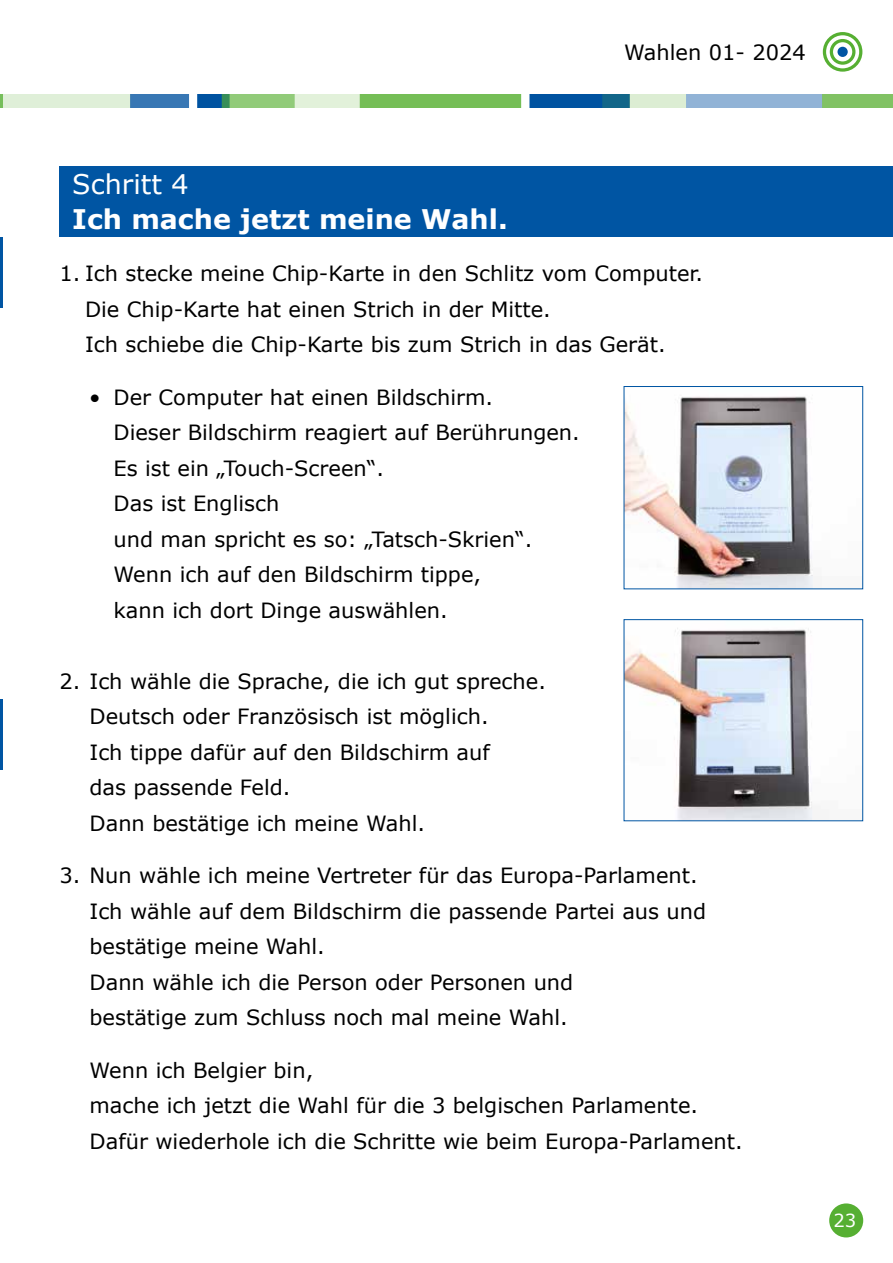
<style>
.page{position:relative;width:893px;height:1263px;background:#fff}
.page>*{position:absolute;margin:0;border:0;box-sizing:border-box;transform-origin:0 0}
.t1{font:700 27px "Verdana";color:#fff}
.t2{font:27px "Verdana";color:#fff}
.t3{font:21px/35.5px "Verdana";color:#000}
.t4{font:18px "Verdana";color:#fff}
</style>
<div class="page">
<img style="left:2px;top:94px;width:891px;height:13px">
<svg style="left:0;top:94px;width:2px;height:13px"></svg>
<div style="left:829px;top:1203px;width:34px;height:34px;background:#56af32;border-radius:50%"></div>
<svg style="left:824px;top:34px;width:37px;height:36px"></svg>
<div style="left:823px;top:32px;width:39px;height:40px;border:3px solid #56af32;border-radius:50%"></div>
<svg style="left:831px;top:41px;width:23px;height:22px"></svg>
<div style="left:830px;top:39px;width:25px;height:26px;border:3px solid #56af32;border-radius:50%"></div>
<div style="left:837px;top:47px;width:11px;height:10px;background:#0055a3;border-radius:50%"></div>
<div style="left:60px;top:166px;width:833px;height:71px;background:#0055a3"></div>
<hr style="left:0;top:237px;width:2px;height:71px;background:#0055a3">
<hr style="left:0;top:699px;width:2px;height:71px;background:#0055a3">
<img style="left:625px;top:396px;width:188px;height:191px">
<div style="left:623px;top:386px;width:240px;height:203px;border:1px solid #0055a3"></div>
<img style="left:625px;top:628px;width:188px;height:191px">
<div style="left:623px;top:619px;width:240px;height:202px;border:1px solid #0055a3"></div>
<p class="t3" style="left:624px;top:34px;width:183px">Wahlen 01- 2024</p>
<p class="t2" style="left:72px;top:166px;width:118px">Schritt 4</p>
<p class="t1" style="left:72px;top:200px;width:437px">Ich mache jetzt meine Wahl.</p>
<p class="t3" style="left:85px;top:255px;width:620px;text-indent:-25px">1. Ich stecke meine Chip-Karte in den Schlitz vom Computer.<br>Die Chip-Karte hat einen Strich in der Mitte.<br>Ich schiebe die Chip-Karte bis zum Strich in das Gerät.</p>
<p class="t3" style="left:114px;top:379px;width:468px;text-indent:-24px">• Der Computer hat einen Bildschirm.<br>Dieser Bildschirm reagiert auf Berührungen.<br>Es ist ein „Touch-Screen“.<br>Das ist Englisch<br>und man spricht es so: „Tatsch-Skrien“.<br>Wenn ich auf den Bildschirm tippe,<br>kann ich dort Dinge auswählen.</p>
<p class="t3" style="left:90px;top:663px;width:458px;text-indent:-30px">2. Ich wähle die Sprache, die ich gut spreche.<br>Deutsch oder Französisch ist möglich.<br>Ich tippe dafür auf den Bildschirm auf<br>das passende Feld.<br>Dann bestätige ich meine Wahl.</p>
<p class="t3" style="left:90px;top:858px;width:618px;text-indent:-30px">3. Nun wähle ich meine Vertreter für das Europa-Parlament.<br>Ich wähle auf dem Bildschirm die passende Partei aus und bestätige meine Wahl.<br>Dann wähle ich die Person oder Personen und<br>bestätige zum Schluss noch mal meine Wahl.</p>
<p class="t3" style="left:90px;top:1052px;width:655px">Wenn ich Belgier bin,<br>mache ich jetzt die Wahl für die 3 belgischen Parlamente.<br>Dafür wiederhole ich die Schritte wie beim Europa-Parlament.</p>
<p class="t4" style="left:833px;top:1208px;width:24px">23</p>
</div>
